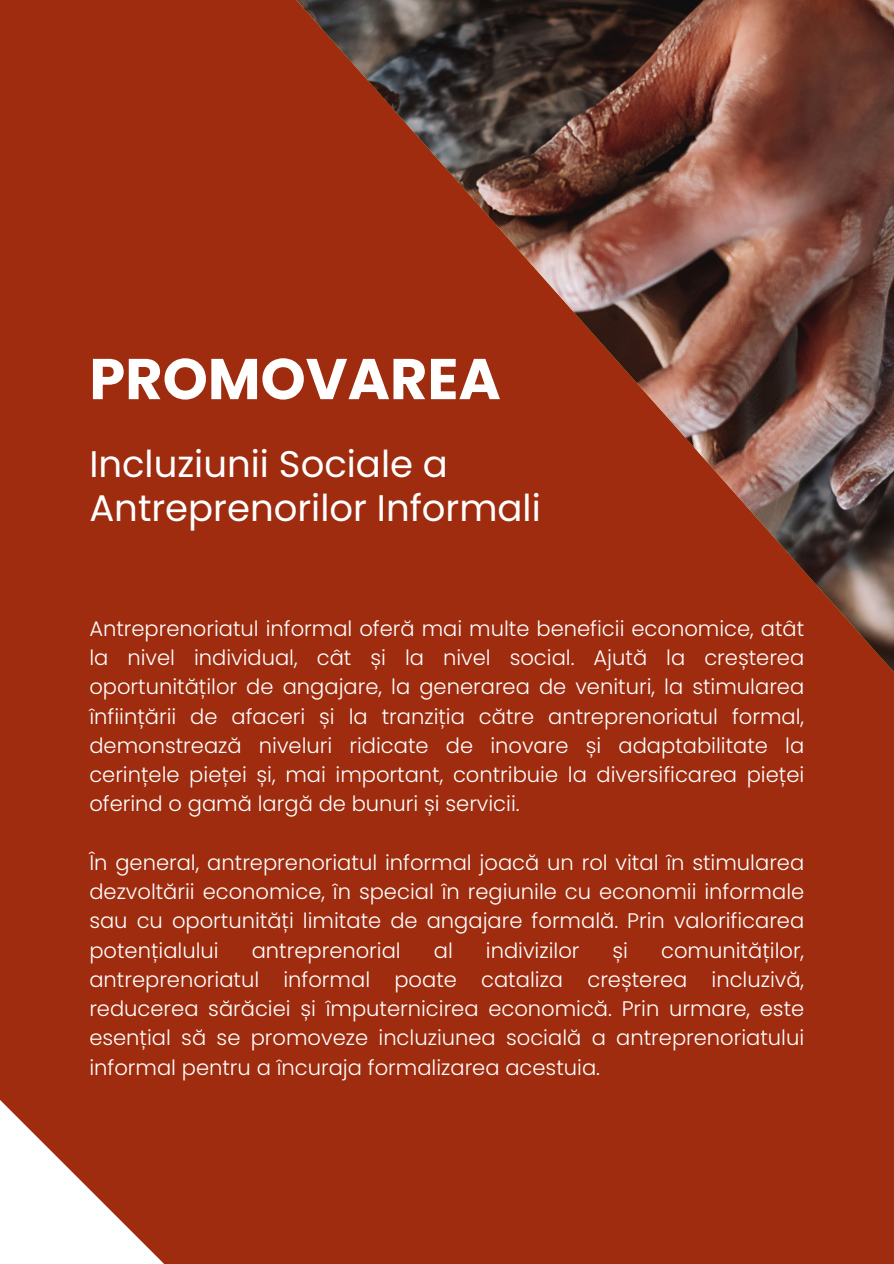
<style>
.page{position:relative;width:894px;height:1264px;background:#fff}
.page>*{position:absolute;margin:0;border:0;box-sizing:border-box;transform-origin:0 0}
.t1{font:700 57.45px "Poppins";color:#fff}
.t2{font:37.05px/43.8px "Poppins";color:#fff}
.t3{font:300 21px/29.2px "Poppins";color:#fff;text-align:justify}
</style>
<div class="page">
<div style="left:0;top:0;width:893px;height:1263px;background:#9f2c0f"></div>
<img style="left:296px;top:0;width:597px;height:671px">
<svg style="left:0;top:1100px;width:163px;height:163px"></svg>
<h1 class="t1" style="left:89px;top:339px;width:413px">PROMOVAREA</h1>
<h2 class="t2" style="left:89px;top:442px;width:453px">Incluziunii Sociale a<br>Antreprenorilor Informali</h2>
<p class="t3" style="left:89px;top:613px;width:716px">Antreprenoriatul informal oferă mai multe beneficii economice, atât la nivel individual, cât și la nivel social. Ajută la creșterea oportunităților de angajare, la generarea de venituri, la stimularea înființării de afaceri și la tranziția către antreprenoriatul formal, demonstrează niveluri ridicate de inovare și adaptabilitate la cerințele pieței și, mai important, contribuie la diversificarea pieței oferind o gamă largă de bunuri și servicii.</p>
<p class="t3" style="left:89px;top:847px;width:716px">În general, antreprenoriatul informal joacă un rol vital în stimularea dezvoltării economice, în special în regiunile cu economii informale sau cu oportunități limitate de angajare formală. Prin valorificarea potențialului</p>
<p class="t3" style="left:89px;top:935px;width:716px;text-indent:571px">comunităților, antreprenoriatul informal poate cataliza creșterea incluzivă, reducerea sărăciei și împuternicirea economică. Prin urmare, este esențial să se promoveze incluziunea socială a antreprenoriatului informal pentru a încuraja formalizarea acestuia.</p>
<p class="t3" style="left:252px;top:935px;width:150px">antreprenorial</p>
<p class="t3" style="left:433px;top:935px;width:21px">al</p>
<p class="t3" style="left:486px;top:935px;width:95px">indivizilor</p>
<p class="t3" style="left:612px;top:935px;width:17px">și</p>
</div>
